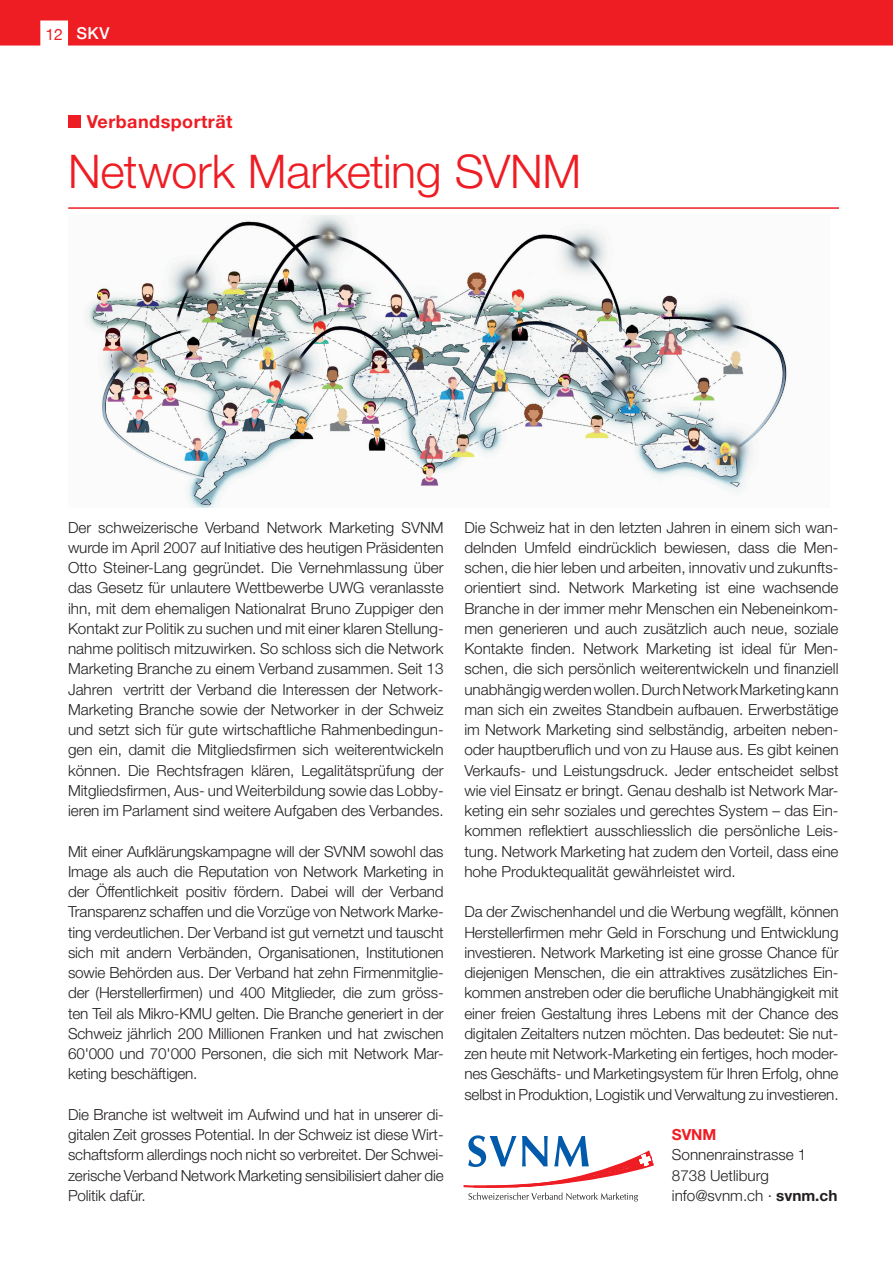
<style>
.page{position:relative;width:893px;height:1263px;background:#fff}
.page>*{position:absolute;margin:0;border:0;box-sizing:border-box;transform-origin:0 0}
.t1{font:300 46.5px "Helvetica Neue";letter-spacing:-.005em;color:#ee1d23}
.t2{font:700 18px "Helvetica Neue";letter-spacing:.025em;color:#ee1d23}
.t3{font:500 16.5px "Helvetica Neue";color:#fff}
.t4{font:300 15.3px/20.2px "Helvetica Neue";letter-spacing:-.01em;color:#231f20;text-align:justify}
.t5{font:700 15.3px "Helvetica Neue";color:#ee1d23}
.s1{font-weight:400;font-size:15.75px;color:#ee1d23}
.s2{font-weight:700}
</style>
<div class="page">
<div style="left:68px;top:115px;width:13px;height:13px;background:#ee1d23"></div>
<hr style="left:68px;top:207px;width:771px;height:2px;background:#ee1d23">
<div style="left:0;top:0;width:893px;height:46px;background:#ee1d23"></div>
<svg style="left:463px;top:1135px;width:191px;height:66px"></svg>
<img style="left:86px;top:216px;width:701px;height:292px">
<p class="t3" style="left:45px;top:24px;width:66px"><span class="s1">12</span> SKV</p>
<p class="t2" style="left:87px;top:110px;width:147px">Verbandsporträt</p>
<h1 class="t1" style="left:68px;top:143px;width:515px">Network Marketing SVNM</h1>
<p class="t4" style="left:68px;top:517px;width:377px">Der schweizerische Verband Network Marketing SVNM wurde im April 2007 auf Initiative des heutigen Präsidenten Otto Steiner-Lang gegründet. Die Vernehmlassung über das Gesetz für unlautere Wettbewerbe UWG veranlasste ihn, mit dem ehemaligen Nationalrat Bruno Zuppiger den Kontakt zur Politik zu suchen und mit einer klaren Stellung&shy;nahme politisch mitzuwirken. So schloss sich die Network Marketing Branche zu einem Verband zusammen. Seit 13<br>Jahren vertritt der Verband die Interessen der Network-Marketing Branche sowie der Networker in der Schweiz und setzt sich für gute wirtschaftliche Rahmenbedingun&shy;gen ein, damit die Mitgliedsfirmen sich weiterentwickeln können. Die Rechtsfragen klären, Legalitätsprüfung der Mitgliedsfirmen, Aus- und Weiterbildung sowie das Lobby&shy;ieren im Parlament sind weitere Aufgaben des Verbandes.</p>
<p class="t4" style="left:68px;top:841px;width:377px">Mit einer Aufklärungskampagne will der SVNM sowohl das Image als auch die Reputation von Network Marketing in der Öffentlichkeit positiv fördern. Dabei will der Verband Transparenz schaffen und die Vorzüge von Network Marke&shy;ting verdeutlichen. Der Verband ist gut vernetzt und tauscht sich mit andern Verbänden, Organisationen, Institutionen sowie Behörden aus. Der Verband hat zehn Firmenmitglie&shy;der (Herstellerfirmen) und 400 Mitglieder, die zum gröss&shy;ten Teil als Mikro-KMU gelten. Die Branche generiert in der Schweiz jährlich 200 Millionen Franken und hat zwischen 60'000 und 70'000 Personen, die sich mit Network Mar&shy;keting beschäftigen.</p>
<p class="t4" style="left:68px;top:1104px;width:377px">Die Branche ist weltweit im Aufwind und hat in unserer di&shy;gitalen Zeit grosses Potential. In der Schweiz ist diese Wirt&shy;schaftsform allerdings noch nicht so verbreitet. Der Schwei&shy;zerische Verband Network Marketing sensibilisiert daher die Politik dafür.</p>
<p class="t4" style="left:464px;top:517px;width:376px">Die Schweiz hat in den letzten Jahren in einem sich wan&shy;delnden Umfeld eindrücklich bewiesen, dass die Men&shy;schen, die hier leben und arbeiten, innovativ und zukunfts&shy;orientiert sind. Network Marketing ist eine wachsende Branche in der immer mehr Menschen ein Nebeneinkom&shy;men generieren und auch zusätzlich auch neue, soziale Kontakte finden. Network Marketing ist ideal für Men&shy;schen, die sich persönlich weiterentwickeln und finanziell unabhängig werden wollen. Durch Network Marketing kann man sich ein zweites Standbein aufbauen. Erwerbstätige im Network Marketing sind selbständig, arbeiten neben&shy;oder hauptberuflich und von zu Hause aus. Es gibt keinen Verkaufs- und Leistungsdruck. Jeder entscheidet selbst wie viel Einsatz er bringt. Genau deshalb ist Network Mar&shy;keting ein sehr soziales und gerechtes System – das Ein&shy;kommen reflektiert ausschliesslich die persönliche Leis&shy;tung. Network Marketing hat zudem den Vorteil, dass eine hohe Produktequalität gewährleistet wird.</p>
<p class="t4" style="left:464px;top:901px;width:376px">Da der Zwischenhandel und die Werbung wegfällt, können Herstellerfirmen mehr Geld in Forschung und Entwicklung investieren. Network Marketing ist eine grosse Chance für diejenigen Menschen, die ein attraktives zusätzliches Ein&shy;kommen anstreben oder die berufliche Unabhängigkeit mit einer freien Gestaltung ihres Lebens mit der Chance des digitalen Zeitalters nutzen möchten. Das bedeutet: Sie nut&shy;zen heute mit Network-Marketing ein fertiges, hoch moder&shy;nes Geschäfts- und Marketingsystem für Ihren Erfolg, ohne selbst in Produktion, Logistik und Verwaltung zu investieren.</p>
<p class="t5" style="left:672px;top:1125px;width:46px">SVNM</p>
<p class="t4" style="left:672px;top:1144px;width:167px;text-align:left">Sonnenrainstrasse 1<br>8738 Uetliburg info@svnm.ch · <span class="s2">svnm.ch</span></p>
</div>
